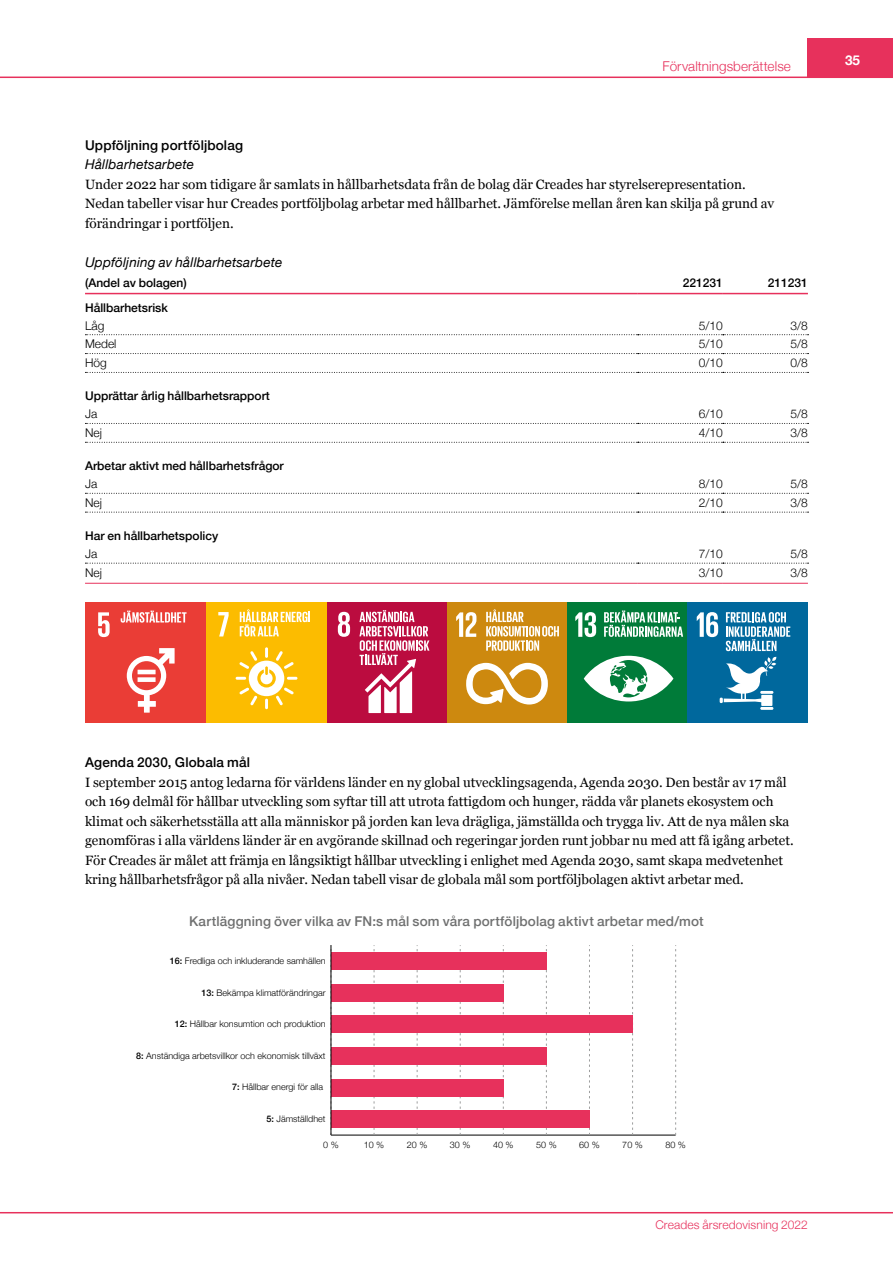
<style>
.page{position:relative;width:893px;height:1263px;background:#fff}
.page>*{position:absolute;margin:0;border:0;box-sizing:border-box;transform-origin:0 0}
.t1{font:13.5px/19.5px "Georgia";color:#000}
.t2{font:500 13.5px "Helvetica Neue";letter-spacing:.01em;color:#6f7070}
.t3{font:italic 13.5px "Helvetica Neue";letter-spacing:.015em;color:#000}
.t4{font:500 13.5px "Helvetica Neue";letter-spacing:.01em;color:#000}
.t5{font:300 13.5px "Helvetica Neue";letter-spacing:.005em;color:#e7315c}
.t6{font:700 13.5px "Helvetica Neue";color:#fff}
.t7{font:500 12px "Helvetica Neue";color:#000}
.t8{font:300 12px "Helvetica Neue";color:#000}
.t9{font:300 12px "Helvetica Neue";letter-spacing:.01em;color:#e7315c}
.t10{font:300 9px "Helvetica Neue";color:#000}
.s1{font-weight:500}
</style>
<div class="page">
<hr style="left:0;top:77px;width:893px;height:1px;background:#e7315c">
<div style="left:808px;top:38px;width:85px;height:40px;background:#e7315c"></div>
<hr style="left:0;top:1212px;width:893px;height:1px;background:#e7315c">
<svg style="left:85px;top:334px;width:723px;height:1px"></svg>
<svg style="left:85px;top:353px;width:723px;height:1px"></svg>
<svg style="left:85px;top:423px;width:723px;height:1px"></svg>
<svg style="left:85px;top:493px;width:723px;height:1px"></svg>
<svg style="left:85px;top:563px;width:723px;height:1px"></svg>
<hr style="left:85px;top:293px;width:553px;height:1px;background:#e7315c">
<hr style="left:638px;top:293px;width:85px;height:1px;background:#e7315c">
<hr style="left:723px;top:293px;width:85px;height:1px;background:#e7315c">
<svg style="left:85px;top:372px;width:723px;height:1px"></svg>
<svg style="left:85px;top:442px;width:723px;height:1px"></svg>
<svg style="left:85px;top:512px;width:723px;height:1px"></svg>
<hr style="left:85px;top:583px;width:553px;height:1px;background:#e7315c">
<hr style="left:638px;top:583px;width:85px;height:1px;background:#e7315c">
<hr style="left:723px;top:583px;width:85px;height:1px;background:#e7315c">
<div style="left:85px;top:602px;width:121px;height:121px;background:#ea3d36"></div>
<svg style="left:98px;top:612px;width:12px;height:25px"></svg>
<svg style="left:127px;top:648px;width:48px;height:65px"></svg>
<hr style="left:138px;top:670px;width:18px;height:4px;background:#fff">
<div style="left:138px;top:677px;width:18px;height:5px;background:#fff"></div>
<div style="left:567px;top:602px;width:120px;height:121px;background:#007b39"></div>
<svg style="left:575px;top:612px;width:21px;height:25px"></svg>
<svg style="left:584px;top:656px;width:89px;height:45px"></svg>
<div style="left:447px;top:602px;width:120px;height:121px;background:#cd890f"></div>
<svg style="left:456px;top:612px;width:20px;height:25px"></svg>
<svg style="left:466px;top:663px;width:82px;height:41px"></svg>
<div style="left:326px;top:602px;width:121px;height:121px;background:#bb0c3f"></div>
<svg style="left:338px;top:612px;width:12px;height:25px"></svg>
<div style="left:687px;top:602px;width:121px;height:121px;background:#00689d"></div>
<svg style="left:121px;top:611px;width:66px;height:12px"></svg>
<svg style="left:359px;top:610px;width:70px;height:103px"></svg>
<svg style="left:486px;top:609px;width:73px;height:42px"></svg>
<svg style="left:697px;top:612px;width:93px;height:98px"></svg>
<svg style="left:604px;top:610px;width:79px;height:27px"></svg>
<div style="left:206px;top:602px;width:120px;height:121px;background:#fcbc00"></div>
<svg style="left:218px;top:612px;width:11px;height:24px"></svg>
<svg style="left:236px;top:647px;width:61px;height:62px"></svg>
<svg style="left:240px;top:609px;width:70px;height:27px"></svg>
<hr style="left:331px;top:1135px;width:345px;height:1px;background:#000">
<svg style="left:374px;top:945px;width:1px;height:190px"></svg>
<svg style="left:417px;top:945px;width:1px;height:190px"></svg>
<svg style="left:460px;top:945px;width:1px;height:190px"></svg>
<svg style="left:503px;top:945px;width:1px;height:190px"></svg>
<svg style="left:546px;top:945px;width:1px;height:190px"></svg>
<svg style="left:589px;top:945px;width:1px;height:190px"></svg>
<svg style="left:632px;top:945px;width:1px;height:190px"></svg>
<svg style="left:675px;top:945px;width:1px;height:190px"></svg>
<div style="left:331px;top:952px;width:215px;height:18px;background:#e7315c"></div>
<div style="left:331px;top:984px;width:172px;height:17px;background:#e7315c"></div>
<div style="left:331px;top:1015px;width:302px;height:18px;background:#e7315c"></div>
<div style="left:331px;top:1047px;width:215px;height:18px;background:#e7315c"></div>
<div style="left:331px;top:1079px;width:172px;height:17px;background:#e7315c"></div>
<div style="left:331px;top:1110px;width:258px;height:18px;background:#e7315c"></div>
<hr style="left:331px;top:945px;width:1px;height:190px;background:#000">
<p class="t5" style="left:662px;top:56px;width:130px">Förvaltningsberättelse</p>
<p class="t4" style="left:85px;top:134px;width:160px">Uppföljning portföljbolag</p>
<p class="t3" style="left:85px;top:155px;width:111px">Hållbarhetsarbete</p>
<p class="t1" style="left:85px;top:174px;width:691px">Under 2022 har som tidigare år samlats in hållbarhetsdata från de bolag där Creades har styrelserepresentation.<br>Nedan tabeller visar hur Creades portföljbolag arbetar med hållbarhet. Jämförelse mellan åren kan skilja på grund av förändringar i portföljen.</p>
<p class="t3" style="left:85px;top:252px;width:199px">Uppföljning av hållbarhetsarbete</p>
<p class="t7" style="left:85px;top:273px;width:103px">(Andel av bolagen)</p>
<p class="t7" style="left:683px;top:273px;width:42px">221231</p>
<p class="t7" style="left:768px;top:273px;width:42px">211231</p>
<p class="t7" style="left:85px;top:298px;width:84px">Hållbarhetsrisk</p>
<p class="t8" style="left:85px;top:316px;width:21px">Låg</p>
<p class="t8" style="left:699px;top:316px;width:26px">5/10</p>
<p class="t8" style="left:791px;top:316px;width:19px">3/8</p>
<p class="t8" style="left:85px;top:334px;width:33px">Medel</p>
<p class="t8" style="left:699px;top:334px;width:26px">5/10</p>
<p class="t8" style="left:791px;top:334px;width:19px">5/8</p>
<p class="t8" style="left:85px;top:353px;width:23px">Hög</p>
<p class="t8" style="left:699px;top:353px;width:26px">0/10</p>
<p class="t8" style="left:791px;top:353px;width:19px">0/8</p>
<p class="t7" style="left:85px;top:386px;width:186px">Upprättar årlig hållbarhetsrapport</p>
<p class="t8" style="left:85px;top:404px;width:14px">Ja</p>
<p class="t8" style="left:699px;top:404px;width:26px">6/10</p>
<p class="t8" style="left:791px;top:404px;width:19px">5/8</p>
<p class="t8" style="left:85px;top:423px;width:18px">Nej</p>
<p class="t8" style="left:699px;top:423px;width:26px">4/10</p>
<p class="t8" style="left:791px;top:423px;width:19px">3/8</p>
<p class="t7" style="left:85px;top:456px;width:200px">Arbetar aktivt med hållbarhetsfrågor</p>
<p class="t8" style="left:85px;top:474px;width:14px">Ja</p>
<p class="t8" style="left:699px;top:474px;width:26px">8/10</p>
<p class="t8" style="left:791px;top:474px;width:19px">5/8</p>
<p class="t8" style="left:85px;top:493px;width:18px">Nej</p>
<p class="t8" style="left:699px;top:493px;width:26px">2/10</p>
<p class="t8" style="left:791px;top:493px;width:19px">3/8</p>
<p class="t7" style="left:85px;top:526px;width:135px">Har en hållbarhetspolicy</p>
<p class="t8" style="left:85px;top:544px;width:14px">Ja</p>
<p class="t8" style="left:699px;top:544px;width:26px">7/10</p>
<p class="t8" style="left:791px;top:544px;width:19px">5/8</p>
<p class="t8" style="left:85px;top:563px;width:18px">Nej</p>
<p class="t8" style="left:699px;top:563px;width:26px">3/10</p>
<p class="t8" style="left:791px;top:563px;width:19px">3/8</p>
<p class="t6" style="left:845px;top:49px;width:17px">35</p>
<p class="t4" style="left:85px;top:752px;width:167px">Agenda 2030, Globala mål</p>
<p class="t1" style="left:85px;top:772px;width:710px">I september 2015 antog ledarna för världens länder en ny global utvecklingsagenda, Agenda 2030. Den består av 17 mål och 169 delmål för hållbar utveckling som syftar till att utrota fattigdom och hunger, rädda vår planets ekosystem och klimat och säkerhetsställa att alla människor på jorden kan leva drägliga, jämställda och trygga liv. Att de nya målen ska genomföras i alla världens länder är en avgörande skillnad och regeringar jorden runt jobbar nu med att få igång arbetet.<br>För Creades är målet att främja en långsiktigt hållbar utveckling i enlighet med Agenda 2030, samt skapa medvetenhet kring hållbarhetsfrågor på alla nivåer. Nedan tabell visar de globala mål som portföljbolagen aktivt arbetar med.</p>
<p class="t2" style="left:189px;top:910px;width:516px">Kartläggning över vilka av FN:s mål som våra portföljbolag aktivt arbetar med/mot</p>
<p class="t10" style="left:170px;top:953px;width:157px"><span class="s1">16:</span> Fredliga och inkluderande samhällen</p>
<p class="t10" style="left:202px;top:985px;width:126px"><span class="s1">13:</span> Bekämpa klimatförändringar</p>
<p class="t10" style="left:175px;top:1017px;width:152px"><span class="s1">12:</span> Hållbar konsumtion och produktion</p>
<p class="t10" style="left:136px;top:1048px;width:191px"><span class="s1">8:</span> Anständiga arbetsvillkor och ekonomisk tillväxt</p>
<p class="t10" style="left:232px;top:1080px;width:93px"><span class="s1">7:</span> Hållbar energi för alla</p>
<p class="t10" style="left:267px;top:1112px;width:61px"><span class="s1">5:</span> Jämställdhet</p>
<p class="t10" style="left:323px;top:1137px;width:17px">0 %</p>
<p class="t10" style="left:364px;top:1137px;width:22px">10 %</p>
<p class="t10" style="left:407px;top:1137px;width:22px">20 %</p>
<p class="t10" style="left:450px;top:1137px;width:22px">30 %</p>
<p class="t10" style="left:493px;top:1137px;width:22px">40 %</p>
<p class="t10" style="left:536px;top:1137px;width:22px">50 %</p>
<p class="t10" style="left:579px;top:1137px;width:22px">60 %</p>
<p class="t10" style="left:622px;top:1137px;width:22px">70 %</p>
<p class="t10" style="left:665px;top:1137px;width:22px">80 %</p>
<p class="t9" style="left:655px;top:1215px;width:154px">Creades årsredovisning 2022</p>
</div>
